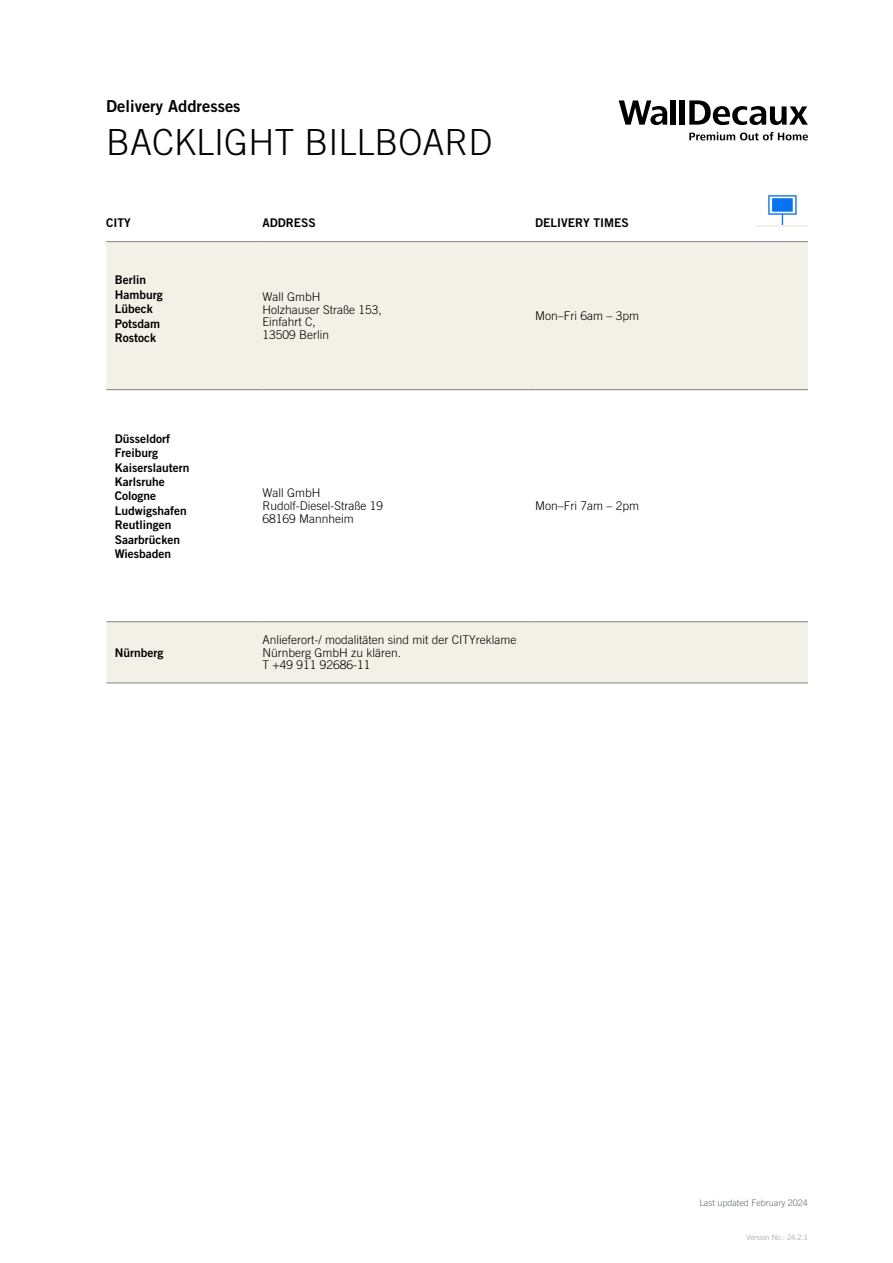
<style>
.page{position:relative;width:893px;height:1263px;background:#fff}
.page>*{position:absolute;margin:0;border:0;box-sizing:border-box;transform-origin:0 0}
.t1{font:300 36px "Trade Gothic LT Std";color:#000}
.t2{font:16.5px "Trade Gothic LT Std Bd 2";color:#000}
.t3{font:300 12px/12.8px "Trade Gothic LT Std";color:#000}
.t4{font:12px/14.4px "Trade Gothic LT Std Bd 2";color:#000}
.t5{font:300 9px "Trade Gothic LT Std";color:#626969}
.t6{font:300 7.5px "Trade Gothic LT Std";color:#9d9d9c}
</style>
<div class="page">
<div style="left:671px;top:100px;width:5px;height:25px;background:#000"></div>
<div style="left:679px;top:100px;width:5px;height:25px;background:#000"></div>
<svg style="left:689px;top:100px;width:119px;height:25px"></svg>
<svg style="left:619px;top:100px;width:48px;height:25px"></svg>
<svg style="left:689px;top:132px;width:119px;height:8px"></svg>
<svg style="left:106px;top:242px;width:702px;height:441px"></svg>
<hr style="left:106px;top:241px;width:157px;height:1px;background:#828282">
<hr style="left:263px;top:241px;width:272px;height:1px;background:#828282">
<hr style="left:535px;top:241px;width:273px;height:1px;background:#828282">
<hr style="left:106px;top:389px;width:157px;height:1px;background:#828282">
<hr style="left:263px;top:389px;width:272px;height:1px;background:#828282">
<hr style="left:535px;top:389px;width:273px;height:1px;background:#828282">
<hr style="left:106px;top:621px;width:157px;height:1px;background:#828282">
<hr style="left:263px;top:621px;width:272px;height:1px;background:#828282">
<hr style="left:535px;top:621px;width:273px;height:1px;background:#828282">
<hr style="left:106px;top:683px;width:157px;height:1px;background:#828282">
<hr style="left:263px;top:683px;width:272px;height:1px;background:#828282">
<hr style="left:535px;top:683px;width:273px;height:1px;background:#828282">
<svg style="left:768px;top:195px;width:29px;height:31px"></svg>
<hr style="left:757px;top:226px;width:51px;height:1px;background:#f2f2e8">
<h2 class="t2" style="left:106px;top:95px;width:136px">Delivery Addresses</h2>
<h1 class="t1" style="left:106px;top:121px;width:388px">BACKLIGHT BILLBOARD</h1>
<p class="t4" style="left:106px;top:215px;width:26px">CITY</p>
<p class="t4" style="left:263px;top:215px;width:55px">ADDRESS</p>
<p class="t4" style="left:535px;top:215px;width:95px">DELIVERY TIMES</p>
<p class="t4" style="left:115px;top:273px;width:49px">Berlin<br>Hamburg<br>Lübeck<br>Potsdam<br>Rostock</p>
<p class="t4" style="left:115px;top:431px;width:76px">Düsseldorf<br>Freiburg<br>Kaiserslautern<br>Karlsruhe<br>Cologne<br>Ludwigshafen<br>Reutlingen<br>Saarbrücken<br>Wiesbaden</p>
<p class="t4" style="left:115px;top:645px;width:50px">Nürnberg</p>
<p class="t3" style="left:263px;top:290px;width:121px">Wall GmbH<br>Holzhauser Straße 153,<br>Einfahrt C,<br>13509 Berlin</p>
<p class="t3" style="left:535px;top:309px;width:106px">Mon–Fri 6am – 3pm</p>
<p class="t3" style="left:263px;top:486px;width:122px">Wall GmbH<br>Rudolf-Diesel-Straße 19<br>68169 Mannheim</p>
<p class="t3" style="left:535px;top:499px;width:106px">Mon–Fri 7am – 2pm</p>
<p class="t3" style="left:263px;top:633px;width:256px">Anlieferort-/ modalitäten sind mit der CITYreklame<br>Nürnberg GmbH zu klären.<br>T +49 911 92686-11</p>
<p class="t5" style="left:699px;top:1197px;width:110px">Last updated February 2024</p>
<p class="t6" style="left:746px;top:1233px;width:63px">Version No.: 24.2.1</p>
</div>
